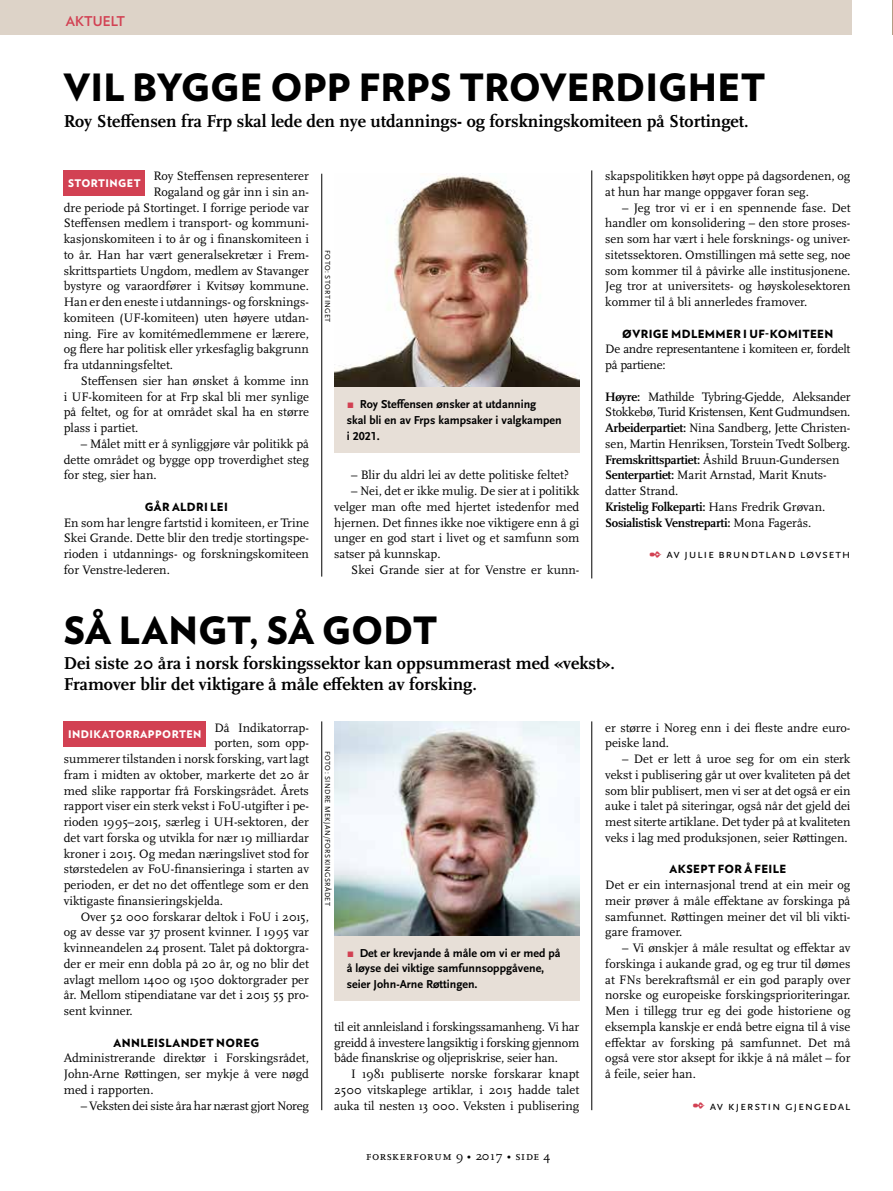
<style>
.page{position:relative;width:893px;height:1191px;background:#fff}
.page>*{position:absolute;margin:0;border:0;box-sizing:border-box;transform-origin:0 0}
.t1{font:900 37.5px "Verlag";letter-spacing:.005em;color:#000}
.t2{font:700 18px/21px "Scala OT";color:#000}
.t3{font:700 13.5px "Verlag";color:#d24153}
.t4{font:12.75px/15.8px "Scala OT";color:#000;text-align:justify}
.t5{font:12.75px/15.8px "Scala OT";letter-spacing:-.02em;color:#000}
.t6{font:12.75px "Scala Sans OT";letter-spacing:.05em;color:#000}
.t7{font:12.75px "Scala OT";letter-spacing:.04em;color:#000}
.t8{font:700 12px/15.8px "Scala Sans OT";color:#000}
.t9{font:900 11.25px "Verlag";letter-spacing:.03em;color:#000}
.t10{font:900 10.5px "Verlag";letter-spacing:.04em;color:#fff}
.t11{font:7.5px "Scala Sans OT";letter-spacing:.05em;color:#000}
.s1{font-weight:700}
.s2{color:#d24153}
.s3{font-weight:400;color:#d24153}
</style>
<div class="page">
<hr style="left:321px;top:721px;width:1px;height:389px;background:#000">
<hr style="left:591px;top:721px;width:1px;height:389px;background:#000">
<hr style="left:591px;top:170px;width:1px;height:408px;background:#000">
<hr style="left:321px;top:174px;width:1px;height:402px;background:#000">
<div style="left:64px;top:170px;width:81px;height:26px;background:#d24153"></div>
<div style="left:64px;top:721px;width:142px;height:26px;background:#d24153"></div>
<img style="left:334px;top:176px;width:245px;height:210px">
<div style="left:334px;top:935px;width:245px;height:65px;background:#e7dfd7"></div>
<div style="left:334px;top:386px;width:245px;height:66px;background:#e7dfd7"></div>
<img style="left:334px;top:721px;width:245px;height:214px">
<div style="left:0;top:0;width:852px;height:34px;background:#ddd3c8"></div>
<hr style="left:892px;top:0;width:1px;height:34px;background:#b49d85">
<p class="t3" style="left:66px;top:10px;width:61px">AKTUELT</p>
<h1 class="t1" style="left:64px;top:57px;width:703px">VIL BYGGE OPP FRPS TROVERDIGHET</h1>
<h2 class="t2" style="left:64px;top:110px;width:686px">Roy Steffensen fra Frp skal lede den nye utdannings- og forskningskomiteen på Stortinget.</h2>
<p class="t4" style="left:153px;top:168px;width:157px">Roy Steffensen representerer</p>
<p class="t4" style="left:153px;top:184px;width:157px">Rogaland og går inn i sin an-</p>
<p class="t4" style="left:64px;top:200px;width:247px">dre periode på Stortinget. I forrige periode var</p>
<p class="t4" style="left:64px;top:215px;width:247px">Steffensen medlem i transport- og kommuni-</p>
<p class="t4" style="left:64px;top:231px;width:247px">kasjonskomiteen i to år og i finanskomiteen i</p>
<p class="t4" style="left:64px;top:247px;width:247px">to år. Han har vært generalsekretær i Frem-</p>
<p class="t4" style="left:64px;top:263px;width:247px">skrittspartiets Ungdom, medlem av Stavanger</p>
<p class="t4" style="left:64px;top:278px;width:247px">bystyre og varaordfører i Kvitsøy kommune.</p>
<p class="t4" style="left:64px;top:294px;width:247px">Han er den eneste i utdannings- og forsknings-</p>
<p class="t4" style="left:64px;top:310px;width:247px">komiteen (UF-komiteen) uten høyere utdan-</p>
<p class="t4" style="left:64px;top:326px;width:247px">ning. Fire av komitémedlemmene er lærere,</p>
<p class="t4" style="left:64px;top:341px;width:247px">og flere har politisk eller yrkesfaglig bakgrunn</p>
<p class="t4" style="left:64px;top:357px;width:111px">fra utdanningsfeltet.</p>
<p class="t4" style="left:81px;top:373px;width:230px">Steffensen sier han ønsket å komme inn</p>
<p class="t4" style="left:64px;top:389px;width:247px">i UF-komiteen for at Frp skal bli mer synlige</p>
<p class="t4" style="left:64px;top:404px;width:247px">på feltet, og for at området skal ha en større</p>
<p class="t4" style="left:64px;top:420px;width:76px">plass i partiet.</p>
<p class="t4" style="left:64px;top:436px;width:247px;text-indent:17px">– Målet mitt er å synliggjøre vår politikk på dette området og bygge opp troverdighet steg for steg, sier han.</p>
<p class="t9" style="left:145px;top:497px;width:85px">GÅR ALDRI LEI</p>
<p class="t4" style="left:64px;top:515px;width:247px">En som har lengre fartstid i komiteen, er Trine Skei Grande. Dette blir den tredje stortingspe&shy;rioden i utdannings- og forskningskomiteen for Venstre-lederen.</p>
<p class="t4" style="left:605px;top:168px;width:247px">skapspolitikken høyt oppe på dagsordenen, og at hun har mange oppgaver foran seg.</p>
<p class="t4" style="left:605px;top:200px;width:247px;text-indent:17px">– Jeg tror vi er i en spennende fase. Det handler om konsolidering – den store proses&shy;sen som har vært i hele forsknings- og univer&shy;sitetssektoren. Omstillingen må sette seg, noe som kommer til å påvirke alle institusjonene.<br>Jeg tror at universitets- og høyskolesektoren kommer til å bli annerledes framover.</p>
<p class="t9" style="left:622px;top:324px;width:213px">ØVRIGE MDLEMMER I UF-KOMITEEN</p>
<p class="t5" style="left:605px;top:341px;width:247px">De andre representantene i komiteen er, fordelt på partiene:</p>
<p class="t5" style="left:605px;top:389px;width:247px"><span class="s1">Høyre:</span> Mathilde Tybring-Gjedde, Aleksander Stokkebø, Turid Kristensen, Kent Gudmundsen.<br><span class="s1">Arbeiderpartiet:</span> Nina Sandberg, Jette Christen&shy;sen, Martin Henriksen, Torstein Tvedt Solberg.<br><span class="s1">Fremskrittspartiet:</span> Åshild Bruun-Gundersen <span class="s1">Senterpartiet:</span> Marit Arnstad, Marit Knuts&shy;datter Strand.<br><span class="s1">Kristelig Folkeparti:</span> Hans Fredrik Grøvan.<br><span class="s1">Sosialistisk Venstreparti:</span> Mona Fagerås.</p>
<p class="t6" style="left:650px;top:547px;width:202px"><span class="s2">✒</span> Av Julie Brundtland Løvseth</p>
<p class="t10" style="left:68px;top:175px;width:74px">STORTINGET</p>
<p class="t11" style="left:332px;top:250px;width:74px;rotate:90deg">FOTO: STORTINGET</p>
<p class="t8" style="left:347px;top:396px;width:216px"><span class="s3">▪</span> Roy Steffensen ønsker at utdanning<br>skal bli en av Frps kampsaker i valgkampen i 2021.</p>
<p class="t4" style="left:351px;top:467px;width:219px">– Blir du aldri lei av dette politiske feltet?</p>
<p class="t4" style="left:334px;top:483px;width:247px;text-indent:17px">– Nei, det er ikke mulig. De sier at i politikk velger man ofte med hjertet istedenfor med hjernen. Det finnes ikke noe viktigere enn å gi unger en god start i livet og et samfunn som satser på kunnskap.</p>
<p class="t4" style="left:351px;top:562px;width:229px">Skei Grande sier at for Venstre er kunn-</p>
<h1 class="t1" style="left:64px;top:599px;width:375px">SÅ LANGT, SÅ GODT</h1>
<h2 class="t2" style="left:64px;top:653px;width:553px">Dei siste 20 åra i norsk forskingssektor kan oppsummerast med «vekst».<br>Framover blir det viktigare å måle effekten av forsking.</h2>
<p class="t4" style="left:214px;top:719px;width:96px">Då Indikatorrap-</p>
<p class="t4" style="left:214px;top:735px;width:96px">porten, som opp-</p>
<p class="t4" style="left:64px;top:751px;width:247px">summerer tilstanden i norsk forsking, vart lagt</p>
<p class="t4" style="left:64px;top:767px;width:247px">fram i midten av oktober, markerte det 20 år</p>
<p class="t4" style="left:64px;top:782px;width:247px">med slike rapportar frå Forskingsrådet. Årets</p>
<p class="t4" style="left:64px;top:798px;width:247px">rapport viser ein sterk vekst i FoU-utgifter i pe-</p>
<p class="t4" style="left:64px;top:814px;width:247px">rioden 1995–2015, særleg i UH-sektoren, der</p>
<p class="t4" style="left:64px;top:830px;width:247px">det vart forska og utvikla for nær 19 milliardar</p>
<p class="t4" style="left:64px;top:845px;width:247px">kroner i 2015. Og medan næringslivet stod for</p>
<p class="t4" style="left:64px;top:861px;width:247px">størstedelen av FoU-finansieringa i starten av</p>
<p class="t4" style="left:64px;top:877px;width:247px">perioden, er det no det offentlege som er den</p>
<p class="t4" style="left:64px;top:893px;width:161px">viktigaste finansieringskjelda.</p>
<p class="t4" style="left:81px;top:908px;width:230px">Over 52 000 forskarar deltok i FoU i 2015,</p>
<p class="t4" style="left:64px;top:924px;width:247px">og av desse var 37 prosent kvinner. I 1995 var</p>
<p class="t4" style="left:64px;top:940px;width:247px">kvinneandelen 24 prosent. Talet på doktorgra-</p>
<p class="t4" style="left:64px;top:956px;width:247px">der er meir enn dobla på 20 år, og no blir det</p>
<p class="t4" style="left:64px;top:971px;width:247px">avlagt mellom 1400 og 1500 doktorgrader per</p>
<p class="t4" style="left:64px;top:987px;width:247px">år. Mellom stipendiatane var det i 2015 55 pro-</p>
<p class="t4" style="left:64px;top:1003px;width:71px">sent kvinner.</p>
<p class="t9" style="left:114px;top:1033px;width:147px">ANNLEISLANDET NOREG</p>
<p class="t4" style="left:64px;top:1050px;width:247px">Administrerande direktør i Forskingsrådet, John-Arne Røttingen, ser mykje å vere nøgd med i rapporten.</p>
<p class="t4" style="left:81px;top:1097px;width:230px">– Veksten dei siste åra har nærast gjort Noreg</p>
<p class="t4" style="left:605px;top:719px;width:247px">er større i Noreg enn i dei fleste andre euro&shy;peiske land.</p>
<p class="t4" style="left:605px;top:751px;width:247px;text-indent:17px">– Det er lett å uroe seg for om ein sterk vekst i publisering går ut over kvaliteten på det som blir publisert, men vi ser at det også er ein auke i talet på siteringar, også når det gjeld dei mest siterte artiklane. Det tyder på at kvaliteten veks i lag med produksjonen, seier Røttingen.</p>
<p class="t9" style="left:669px;top:860px;width:118px">AKSEPT FOR Å FEILE</p>
<p class="t4" style="left:605px;top:877px;width:247px">Det er ein internasjonal trend at ein meir og meir prøver å måle effektane av forskinga på samfunnet. Røttingen meiner det vil bli vikti&shy;gare framover.</p>
<p class="t4" style="left:605px;top:940px;width:247px;text-indent:17px">– Vi ønskjer å måle resultat og effektar av forskinga i aukande grad, og eg trur til dømes at FNs berekraftsmål er ein god paraply over norske og europeiske forskingsprioriteringar.<br>Men i tillegg trur eg dei gode historiene og eksempla kanskje er endå betre eigna til å vise effektar av forsking på samfunnet. Det må også vere stor aksept for ikkje å nå målet – for å feile, seier han.</p>
<p class="t6" style="left:693px;top:1098px;width:159px"><span class="s2">✒</span> Av Kjerstin Gjengedal</p>
<p class="t10" style="left:68px;top:726px;width:135px">INDIKATORRAPPORTEN</p>
<p class="t11" style="left:332px;top:750px;width:157px;rotate:90deg">FOTO: SINDRE MEKJAN/FORSKINGSRÅDET</p>
<p class="t8" style="left:347px;top:945px;width:215px"><span class="s3">▪</span> Det er krevjande å måle om vi er med på å løyse dei viktige samfunnsoppgåvene, seier John-Arne Røttingen.</p>
<p class="t4" style="left:334px;top:1019px;width:247px">til eit annleisland i forskingssamanheng. Vi har greidd å investere langsiktig i forsking gjennom både finanskrise og oljepriskrise, seier han.</p>
<p class="t4" style="left:334px;top:1066px;width:247px;text-indent:17px">I 1981 publiserte norske forskarar knapt 2500 vitskaplege artiklar, i 2015 hadde talet auka til nesten 13 000. Veksten i publisering</p>
<p class="t7" style="left:366px;top:1149px;width:186px">forskerforum 9 • 2017 • side 4</p>
</div>
